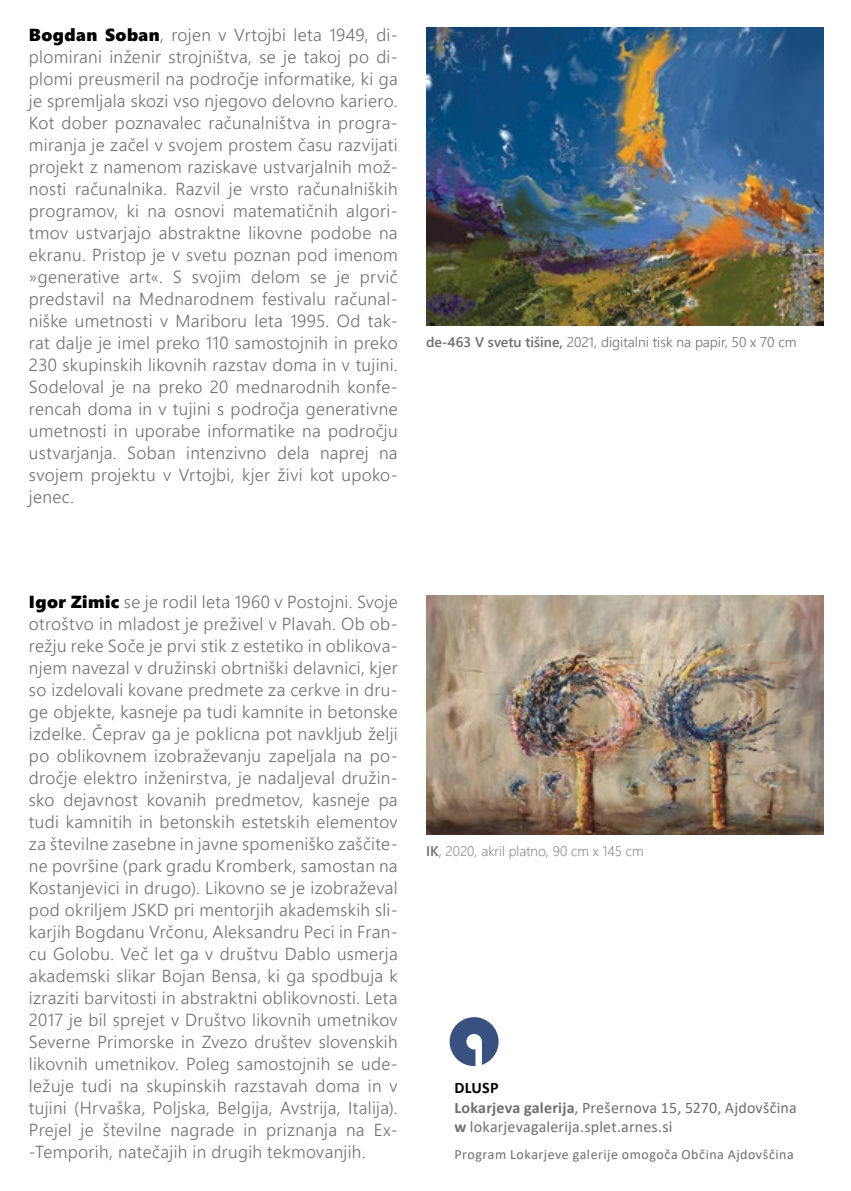
<style>
.page{position:relative;width:851px;height:1191px;background:#fff}
.page>*{position:absolute;margin:0;border:0;box-sizing:border-box;transform-origin:0 0}
.t1{font:300 17.4px/22px "Segoe UI";letter-spacing:.02em;color:#6d6e71;text-align:justify}
.t2{font:16px/19.2px "Calibri";letter-spacing:.01em;color:#6d6e71}
.t3{font:300 14px "Segoe UI";color:#6d6e71}
.t4{font:14px "Calibri";letter-spacing:.035em;color:#6d6e71}
.t5{font:300 14px "Segoe UI";color:#6d6e71}
.s1{font-family:"Segoe UI Black";font-weight:400;color:#000}
.s2{font-weight:600}
.s3{font-style:inherit}
.s4{font-weight:700;color:#000}
.s5{font-weight:700}
</style>
<div class="page">
<svg style="left:449px;top:1017px;width:49px;height:49px"></svg>
<img style="left:426px;top:28px;width:397px;height:298px">
<img style="left:426px;top:595px;width:397px;height:239px">
<p class="t1" style="left:29px;top:22px;width:370px"><span class="s1">Bogdan Soban</span>, rojen v Vrtojbi leta 1949, di&shy;plomirani inženir strojništva, se je takoj po di&shy;plomi preusmeril na področje informatike, ki ga je spremljala skozi vso njegovo delovno kariero.<br>Kot dober poznavalec računalništva in progra&shy;miranja je začel v svojem prostem času razvijati projekt z namenom raziskave ustvarjalnih mož&shy;nosti računalnika. Razvil je vrsto računalniških programov, ki na osnovi matematičnih algori&shy;tmov ustvarjajo abstraktne likovne podobe na ekranu. Pristop je v svetu poznan pod imenom »generative art«. S svojim delom se je prvič predstavil na Mednarodnem festivalu računal&shy;niške umetnosti v Mariboru leta 1995. Od tak&shy;rat dalje je imel preko 110 samostojnih in preko 230 skupinskih likovnih razstav doma in v tujini.<br>Sodeloval je na preko 20 mednarodnih konfe&shy;rencah doma in v tujini s področja generativne umetnosti in uporabe informatike na področju ustvarjanja. Soban intenzivno dela naprej na svojem projektu v Vrtojbi, kjer živi kot upoko&shy;jenec.</p>
<p class="t3" style="left:426px;top:329px;width:372px"><span class="s2">de-463 V svetu tišine,</span> 2021, digitalni tisk na papir, 50 x 70 cm</p>
<p class="t1" style="left:29px;top:589px;width:370px"><span class="s1">Igor Zimic</span> se je rodil leta 1960 v Postojni. Svoje otroštvo in mladost je preživel v Plavah. Ob ob&shy;režju reke Soče je prvi stik z estetiko in oblikova&shy;njem navezal v družinski obrtniški delavnici, kjer so izdelovali kovane predmete za cerkve in dru&shy;ge objekte, kasneje pa tudi kamnite in betonske izdelke. Čeprav ga je poklicna pot navkljub želji po oblikovnem izobraževanju zapeljala na po&shy;dročje elektro inženirstva, je nadaljeval družin&shy;sko dejavnost kovanih predmetov, kasneje pa tudi kamnitih in betonskih estetskih elementov za številne zasebne in javne spomeniško zaščite&shy;ne površine (park gradu Kromberk, samostan na Kostanjevici in drugo). Likovno se je izobraževal pod okriljem JSKD pri mentorjih akademskih sli&shy;karjih Bogdanu Vrčonu, Aleksandru Peci in Fran&shy;cu Golobu. Več let ga v društvu Dablo usmerja akademski slikar Bojan Bensa, ki ga spodbuja k izraziti barvitosti in abstraktni oblikovnosti. Leta 2017 je bil sprejet v Društvo likovnih umetnikov Severne Primorske in Zvezo društev slovenskih likovnih umetnikov. Poleg samostojnih se ude&shy;ležuje tudi na skupinskih razstavah doma in v tujini (Hrvaška, Poljska, Belgija, Avstrija, Italija).<br>Prejel je številne nagrade in priznanja na Ex--Temporih, natečajih in drugih tekmovanjih.</p>
<p class="t5" style="left:426px;top:838px;width:219px"><span class="s2">IK</span><span class="s3">,</span> 2020, akril platno, 90 cm x 145 cm</p>
<p class="t2" style="left:454px;top:1078px;width:344px"><span class="s4">DLUSP<br></span><span class="s5">Lokarjeva galerija</span>, Prešernova 15, 5270, Ajdovščina <span class="s5">w</span> lokarjevagalerija.splet.arnes.si</p>
<p class="t4" style="left:454px;top:1144px;width:341px">Program Lokarjeve galerije omogoča Občina Ajdovščina</p>
</div>
